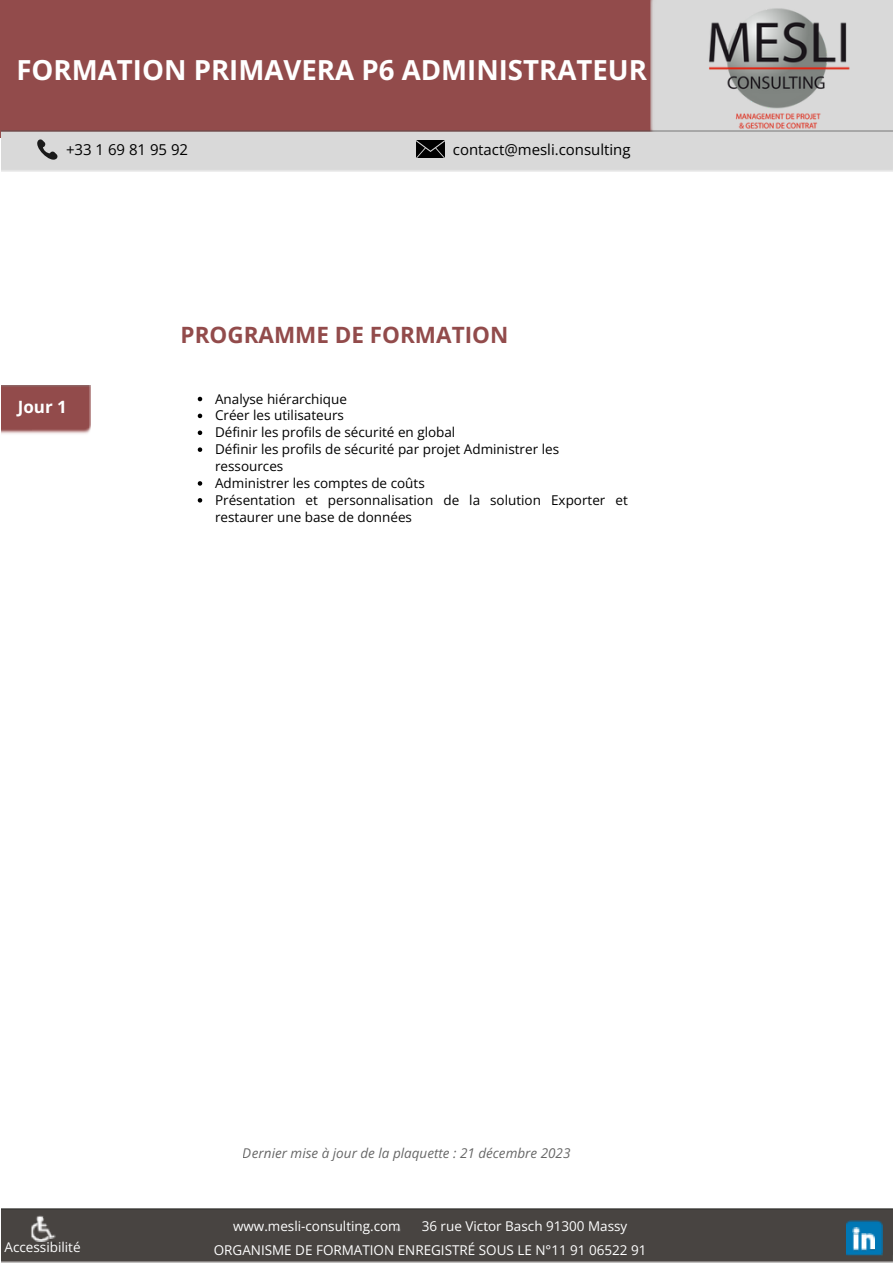
<style>
.page{position:relative;width:893px;height:1264px;background:#fff}
.page>*{position:absolute;margin:0;border:0;box-sizing:border-box;transform-origin:0 0}
.t1{font:700 27.6px "Open Sans";color:#fff}
.t2{font:700 22.5px "Open Sans";color:#924b4b}
.t3{font:700 16.95px "Open Sans";color:#fff}
.t4{font:15px "Open Sans";color:#000}
.t5{font:13.5px/16.8px "Open Sans";color:#000}
.t6{font:13.5px/23.7px "Open Sans";color:#fff}
.t7{font:italic 13.5px "Open Sans";color:#000}
</style>
<div class="page">
<div style="left:0;top:0;width:892px;height:138px;background:#924b4b"></div>
<div style="left:650px;top:0;width:242px;height:130px;background:#d9d9d9"></div>
<img style="left:1px;top:130px;width:891px;height:41px">
<img style="left:1px;top:386px;width:89px;height:48px">
<svg style="left:37px;top:139px;width:20px;height:21px"></svg>
<div style="left:1px;top:1208px;width:891px;height:53px;background:#484441"></div>
<svg style="left:50px;top:1241px;width:5px;height:4px"></svg>
<img style="left:35px;top:1215px;width:21px;height:23px">
<img style="left:30px;top:1220px;width:19px;height:21px">
<img style="left:846px;top:1220px;width:36px;height:37px">
<svg style="left:852px;top:1227px;width:8px;height:6px"></svg>
<img style="left:852px;top:1233px;width:15px;height:18px">
<img style="left:864px;top:1233px;width:10px;height:17px">
<svg style="left:396px;top:1227px;width:4px;height:5px"></svg>
<svg style="left:198px;top:397px;width:4px;height:4px"></svg>
<svg style="left:198px;top:413px;width:4px;height:5px"></svg>
<svg style="left:198px;top:430px;width:4px;height:5px"></svg>
<svg style="left:198px;top:447px;width:4px;height:5px"></svg>
<svg style="left:198px;top:481px;width:4px;height:4px"></svg>
<svg style="left:198px;top:498px;width:4px;height:4px"></svg>
<img style="left:688px;top:0;width:184px;height:162px">
<img style="left:416px;top:141px;width:28px;height:16px">
<p class="t1" style="left:16px;top:51px;width:632px">FORMATION PRIMAVERA P6 ADMINISTRATEUR</p>
<p class="t4" style="left:66px;top:139px;width:124px">+33 1 69 81 95 92</p>
<p class="t4" style="left:453px;top:139px;width:179px">contact@mesli.consulting</p>
<p class="t3" style="left:18px;top:395px;width:51px">Jour 1</p>
<p class="t2" style="left:180px;top:319px;width:329px">PROGRAMME DE FORMATION</p>
<p class="t5" style="left:215px;top:390px;width:133px">Analyse hiérarchique</p>
<p class="t5" style="left:215px;top:407px;width:130px">Créer les utilisateurs</p>
<p class="t5" style="left:215px;top:423px;width:242px">Définir les profils de sécurité en global</p>
<p class="t5" style="left:215px;top:440px;width:345px">Définir les profils de sécurité par projet Administrer les ressources</p>
<p class="t5" style="left:215px;top:474px;width:211px">Administrer les comptes de coûts</p>
<p class="t5" style="left:215px;top:491px;width:414px">Présentation et personnalisation de la solution Exporter et restaurer une base de données</p>
<p class="t6" style="left:5px;top:1234px;width:78px">Accessibilité</p>
<p class="t7" style="left:243px;top:1143px;width:329px">Dernier mise à jour de la plaquette : 21 décembre 2023</p>
<p class="t6" style="left:214px;top:1214px;width:434px;text-indent:208px">36 rue Victor Basch 91300 Massy<br>ORGANISME DE FORMATION ENREGISTRÉ SOUS LE N°11 91 06522 91</p>
<p class="t6" style="left:233px;top:1214px;width:169px">www.mesli-consulting.com</p>
</div>
